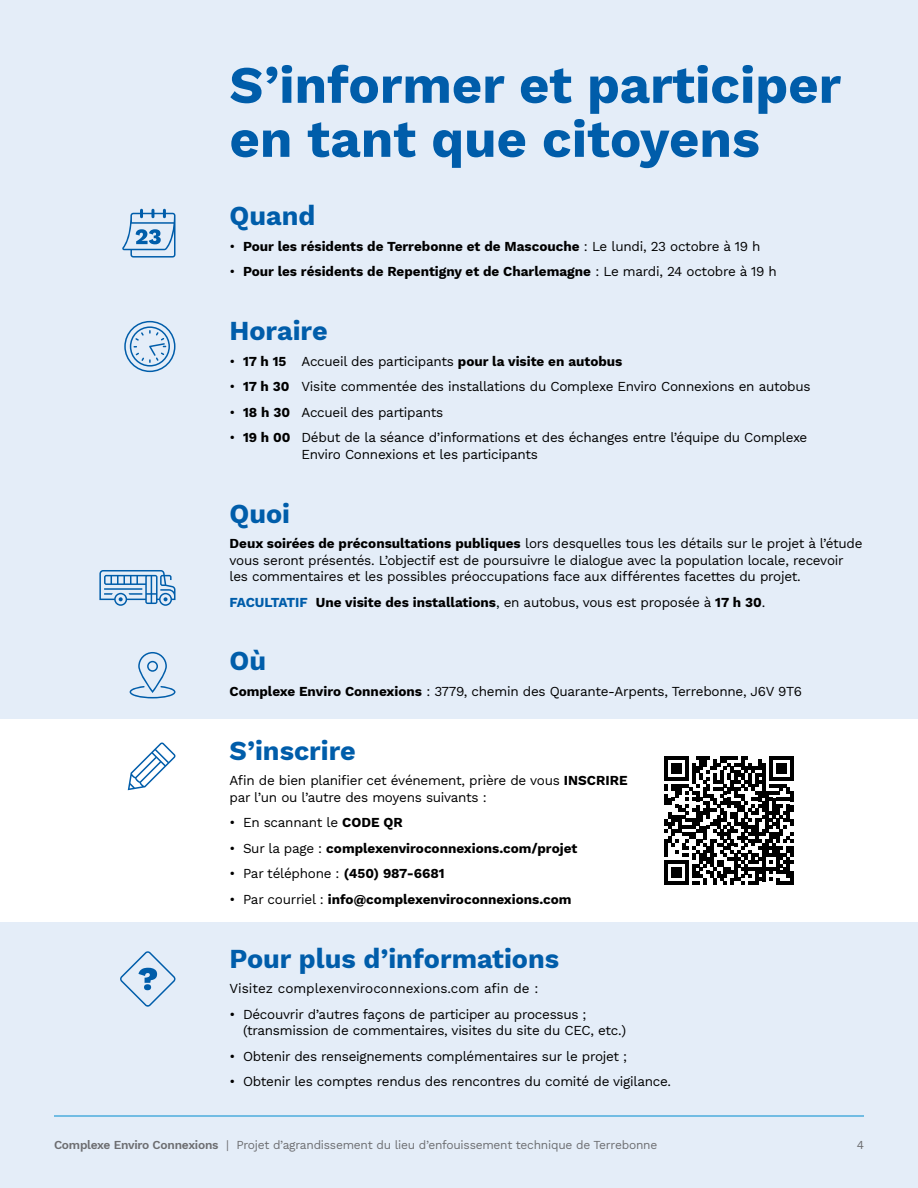
<style>
.page{position:relative;width:918px;height:1188px;background:#e4edf8}
.page>*{position:absolute;margin:0;border:0;box-sizing:border-box;transform-origin:0 0}
.t1{font:700 52.5px/54px "Work Sans";color:#005daa}
.t2{font:700 27px "Work Sans";color:#005daa}
.t3{font:13.5px/16.5px "Work Sans";letter-spacing:-.02em;color:#000}
.t4{font:700 13.5px "Work Sans";color:#000}
.t5{font:13.5px "Work Sans";color:#000}
.t6{font:12px "Work Sans";letter-spacing:-.02em;color:#6d6e71}
.s1{font-weight:400}
.s2{font-weight:700}
.s3{color:#005daa}
.s4{font-weight:600}
</style>
<div class="page">
<div style="left:0;top:719px;width:918px;height:203px;background:#fff"></div>
<svg style="left:665px;top:756px;width:128px;height:129px"></svg>
<hr style="left:790px;top:871px;width:3px;height:14px;background:#000">
<svg style="left:99px;top:570px;width:76px;height:36px"></svg>
<svg style="left:130px;top:652px;width:45px;height:46px"></svg>
<svg style="left:128px;top:742px;width:48px;height:48px"></svg>
<svg style="left:120px;top:951px;width:55px;height:56px"></svg>
<svg style="left:124px;top:321px;width:51px;height:51px"></svg>
<svg style="left:122px;top:209px;width:54px;height:49px"></svg>
<hr style="left:54px;top:1116px;width:810px;height:1px;background:#008dd0">
<h1 class="t1" style="left:230px;top:56px;width:613px">S’informer et participer en tant que citoyens</h1>
<h2 class="t2" style="left:230px;top:196px;width:87px">Quand</h2>
<p class="t4" style="left:230px;top:236px;width:532px"><span class="s1">•</span> Pour les résidents de Terrebonne et de Mascouche <span class="s1">: Le lundi, 23 octobre à 19 h</span></p>
<p class="t4" style="left:230px;top:261px;width:549px"><span class="s1">•</span> Pour les résidents de Repentigny et de Charlemagne <span class="s1">: Le mardi, 24 octobre à 19 h</span></p>
<h2 class="t2" style="left:230px;top:310px;width:100px">Horaire</h2>
<p class="t4" style="left:230px;top:351px;width:395px"><span class="s1">•</span> 17 h 15 <span class="s1">Accueil des participants</span> pour la visite en autobus</p>
<p class="t3" style="left:230px;top:378px;width:583px">• <span class="s2">17 h 30</span> Visite commentée des installations du Complexe Enviro Connexions en autobus</p>
<p class="t3" style="left:230px;top:403px;width:215px">• <span class="s2">18 h 30</span> Accueil des partipants</p>
<p class="t3" style="left:301px;top:429px;width:507px;text-indent:-72px">• <span class="s2">19 h 00</span> Début de la séance d’informations et des échanges entre l’équipe du Complexe<br>Enviro Connexions et les participants</p>
<h2 class="t2" style="left:230px;top:493px;width:62px">Quoi</h2>
<p class="t3" style="left:230px;top:535px;width:635px"><span class="s2">Deux soirées de préconsultations publiques</span> lors desquelles tous les détails sur le projet à l’étude vous seront présentés. L’objectif est de poursuivre le dialogue avec la population locale, recevoir les commentaires et les possibles préoccupations face aux différentes facettes du projet.</p>
<p class="t4" style="left:230px;top:592px;width:537px"><span class="s3">FACULTATIF</span> Une visite des installations<span class="s1">, en autobus, vous est proposée à</span> 17 h 30<span class="s1">.</span></p>
<h2 class="t2" style="left:230px;top:641px;width:38px">Où</h2>
<p class="t3" style="left:230px;top:683px;width:574px"><span class="s2">Complexe Enviro Connexions</span> : 3779, chemin des Quarante-Arpents, Terrebonne, J6V 9T6</p>
<h2 class="t2" style="left:230px;top:730px;width:128px">S’inscrire</h2>
<p class="t3" style="left:230px;top:772px;width:400px">Afin de bien planifier cet événement, prière de vous <span class="s2">INSCRIRE </span>par l’un ou l’autre des moyens suivants :</p>
<p class="t3" style="left:230px;top:814px;width:175px">• En scannant le <span class="s2">CODE QR</span></p>
<p class="t4" style="left:230px;top:838px;width:349px"><span class="s1">• Sur la page :</span> complexenviroconnexions.com/projet</p>
<p class="t3" style="left:230px;top:865px;width:217px">• Par téléphone : <span class="s2">(450) 987-6681</span></p>
<p class="t4" style="left:230px;top:889px;width:344px"><span class="s1">• Par courriel :</span> info@complexenviroconnexions.com</p>
<h2 class="t2" style="left:230px;top:938px;width:331px">Pour plus d’informations</h2>
<p class="t5" style="left:230px;top:978px;width:310px">Visitez complexenviroconnexions.com afin de :</p>
<p class="t3" style="left:243px;top:1005px;width:385px;text-indent:-14px">• Découvrir d’autres façons de participer au processus ; (transmission de commentaires, visites du site du CEC, etc.)</p>
<p class="t3" style="left:230px;top:1047px;width:399px">• Obtenir des renseignements complémentaires sur le projet ;</p>
<p class="t3" style="left:230px;top:1073px;width:443px">• Obtenir les comptes rendus des rencontres du comité de vigilance.</p>
<p class="t6" style="left:54px;top:1135px;width:605px"><span class="s4">Complexe Enviro Connexions</span> | Projet d’agrandissement du lieu d’enfouissement technique de Terrebonne</p>
<p class="t6" style="left:857px;top:1135px;width:9px">4</p>
</div>
